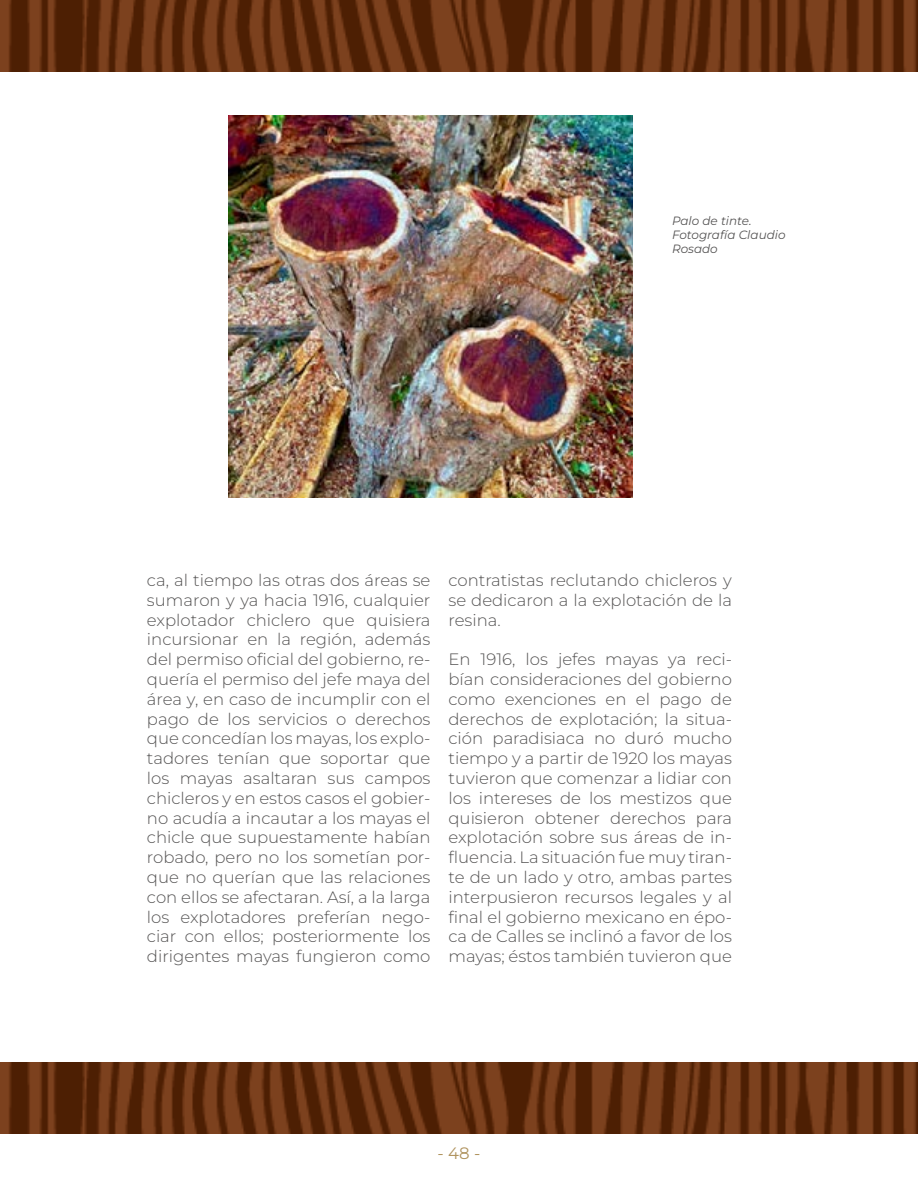
<style>
.page{position:relative;width:918px;height:1188px;background:#fff}
.page>*{position:absolute;margin:0;border:0;box-sizing:border-box;transform-origin:0 0}
.t1{font:16.5px/19.8px "Montserrat Light 2";color:#555454;text-align:justify}
.t2{font:300 16.5px "Montserrat";color:#555454}
.t3{font:16.5px "Montserrat";color:#b0935e}
.t4{font:italic 12px/14.4px "Montserrat";color:#555454}
.s1{font-family:"Montserrat Light 2";font-weight:400}
</style>
<div class="page">
<img style="left:0;top:0;width:918px;height:72px">
<img style="left:0;top:1062px;width:918px;height:72px">
<img style="left:228px;top:116px;width:405px;height:382px">
<p class="t4" style="left:672px;top:213px;width:115px">Palo de tinte.<br>Fotografía Claudio<br>Rosado</p>
<p class="t1" style="left:147px;top:570px;width:285px">ca, al tiempo las otras dos áreas se sumaron y ya hacia 1916, cualquier explotador chiclero que quisiera incursionar en la región, además</p>
<p class="t2" style="left:147px;top:648px;width:285px">del permiso oficial del gobierno, re<span class="s1">-</span></p>
<p class="t1" style="left:147px;top:669px;width:285px">quería el permiso del jefe maya del área y, en caso de incumplir con el pago de los servicios o derechos que concedían los mayas, los explo&shy;tadores tenían que soportar que los mayas asaltaran sus campos chicleros y en estos casos el gobier&shy;no acudía a incautar a los mayas el chicle que supuestamente habían robado, pero no los sometían por&shy;que no querían que las relaciones con ellos se afectaran. Así, a la larga los explotadores preferían nego&shy;ciar con ellos; posteriormente los dirigentes mayas fungieron como</p>
<p class="t1" style="left:448px;top:570px;width:285px">contratistas reclutando chicleros y se dedicaron a la explotación de la resina.</p>
<p class="t1" style="left:448px;top:649px;width:285px">En 1916, los jefes mayas ya reci&shy;bían consideraciones del gobierno como exenciones en el pago de derechos de explotación; la situa&shy;ción paradisiaca no duró mucho tiempo y a partir de 1920 los mayas tuvieron que comenzar a lidiar con los intereses de los mestizos que quisieron obtener derechos para explotación sobre sus áreas de in-</p>
<p class="t2" style="left:448px;top:846px;width:285px">fluencia. La situación fue muy tiran<span class="s1">-</span></p>
<p class="t1" style="left:448px;top:867px;width:285px">te de un lado y otro, ambas partes interpusieron recursos legales y al</p>
<p class="t2" style="left:448px;top:906px;width:285px">final el gobierno mexicano en épo<span class="s1">-</span></p>
<p class="t1" style="left:448px;top:926px;width:285px">ca de Calles se inclinó a favor de los mayas; éstos también tuvieron que</p>
<p class="t3" style="left:438px;top:1142px;width:44px">- 48 -</p>
</div>
